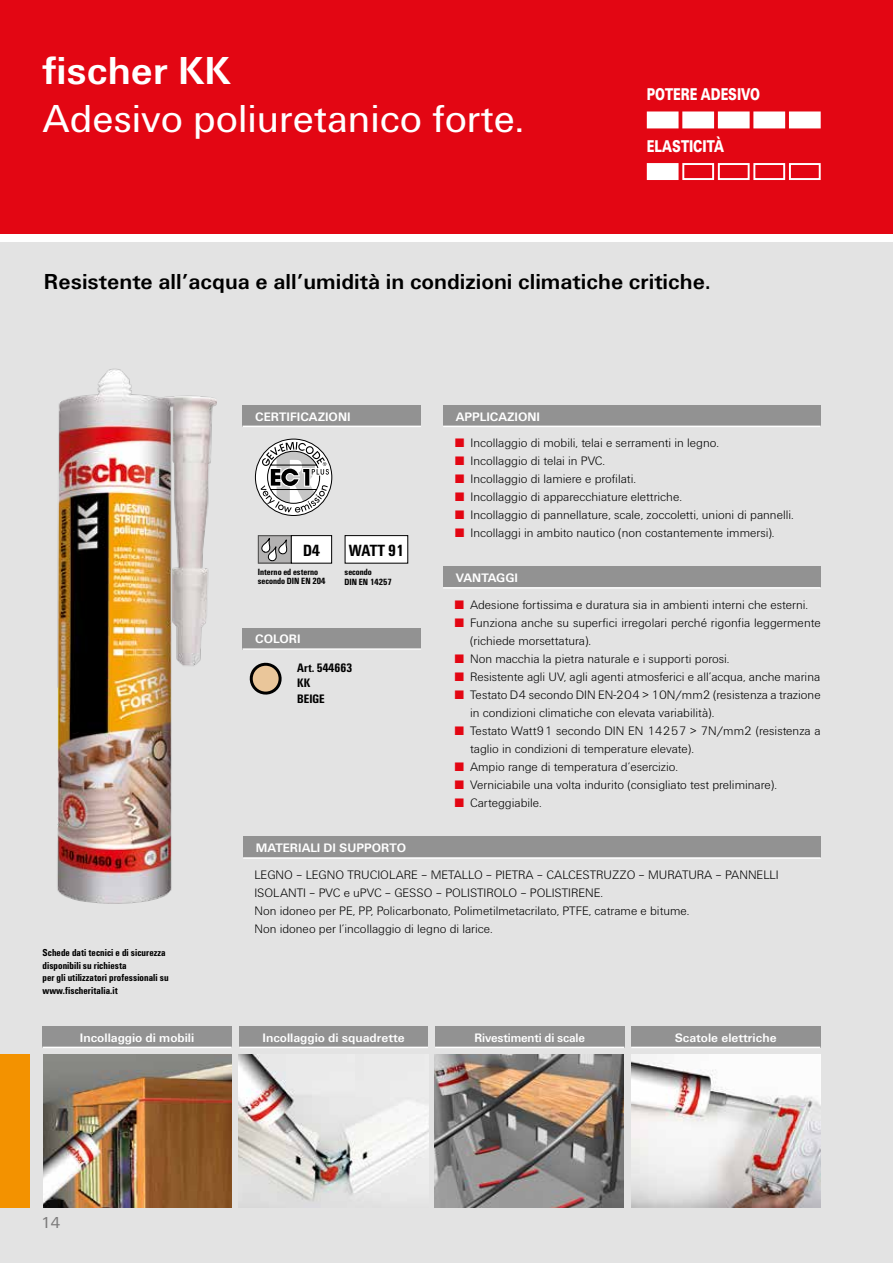
<style>
.page{position:relative;width:893px;height:1263px;background:#fff}
.page>*{position:absolute;margin:0;border:0;box-sizing:border-box;transform-origin:0 0}
.t1{font:40.5px "Fi We";color:#fff}
.t2{font:700 40.5px "Fi We";color:#fff}
.t3{font:700 22.5px "Fi We";color:#000}
.t4{font:900 17.7px "Fi We";color:#fff;scale:.75 1}
.t5{font:700 condensed 16.8px "Fi We";color:#000}
.t6{font:16.5px "Fi We";color:#7c7b7b}
.t7{font:300 12.75px/18px "Fi We";color:#000}
.t8{font:700 12.75px "Fi We";color:#fff}
.t9{font:700 12.75px "Fi We";color:#fff;scale:.95 1}
.t10{font:700 condensed 12.75px/15.3px "Fi We";color:#000}
.t11{font:700 condensed 10.5px/12.6px "Fi We";letter-spacing:.005em;color:#000}
.t12{font:700 condensed 9.3px/9.3px "Fi We";color:#000}
.s1{color:#e30613}
</style>
<div class="page">
<div style="left:0;top:0;width:893px;height:234px;background:#e30613"></div>
<div style="left:0;top:242px;width:893px;height:1021px;background:#e3e3e3"></div>
<img style="left:43px;top:1054px;width:189px;height:154px">
<div style="left:42px;top:1026px;width:190px;height:21px;background:#929292"></div>
<hr style="left:42px;top:1047px;width:190px;height:1px;background:#fff">
<div style="left:631px;top:1026px;width:189px;height:21px;background:#929292"></div>
<hr style="left:631px;top:1047px;width:189px;height:1px;background:#fff">
<img style="left:631px;top:1054px;width:190px;height:154px">
<div style="left:239px;top:1026px;width:189px;height:21px;background:#929292"></div>
<hr style="left:239px;top:1047px;width:189px;height:1px;background:#fff">
<img style="left:239px;top:1054px;width:189px;height:154px">
<div style="left:435px;top:1026px;width:189px;height:21px;background:#929292"></div>
<hr style="left:435px;top:1047px;width:189px;height:1px;background:#fff">
<img style="left:435px;top:1054px;width:189px;height:154px">
<div style="left:243px;top:837px;width:578px;height:21px;background:#929292"></div>
<hr style="left:243px;top:857px;width:578px;height:2px;background:#fff">
<div style="left:0;top:1054px;width:30px;height:154px;background:#f39200"></div>
<img style="left:57px;top:368px;width:160px;height:535px">
<div style="left:647px;top:111px;width:31px;height:17px;background:#fff;border:2px solid #fff"></div>
<div style="left:682px;top:111px;width:32px;height:17px;background:#fff;border:2px solid #fff"></div>
<div style="left:718px;top:111px;width:32px;height:17px;background:#fff;border:2px solid #fff"></div>
<div style="left:753px;top:111px;width:32px;height:17px;background:#fff;border:2px solid #fff"></div>
<div style="left:789px;top:111px;width:32px;height:17px;background:#fff;border:2px solid #fff"></div>
<div style="left:647px;top:163px;width:31px;height:17px;background:#fff;border:2px solid #fff"></div>
<div style="left:682px;top:163px;width:32px;height:17px;border:2px solid #fff"></div>
<div style="left:718px;top:163px;width:32px;height:17px;border:2px solid #fff"></div>
<div style="left:753px;top:163px;width:32px;height:17px;border:2px solid #fff"></div>
<div style="left:789px;top:163px;width:32px;height:17px;border:2px solid #fff"></div>
<div style="left:443px;top:567px;width:378px;height:21px;background:#929292"></div>
<hr style="left:443px;top:587px;width:378px;height:2px;background:#fff">
<div style="left:443px;top:405px;width:378px;height:21px;background:#929292"></div>
<hr style="left:443px;top:426px;width:378px;height:1px;background:#fff">
<svg style="left:249px;top:662px;width:33px;height:33px"></svg>
<div style="left:253px;top:666px;width:26px;height:26px;background:#eac69a;border-radius:50%"></div>
<div style="left:242px;top:628px;width:179px;height:21px;background:#929292"></div>
<hr style="left:242px;top:648px;width:179px;height:2px;background:#fff">
<div style="left:242px;top:405px;width:179px;height:21px;background:#929292"></div>
<hr style="left:242px;top:426px;width:179px;height:1px;background:#fff">
<svg style="left:255px;top:439px;width:77px;height:77px"></svg>
<div style="left:345px;top:536px;width:63px;height:27px;background:#fff"></div>
<div style="left:345px;top:535px;width:63px;height:29px;border:1px solid #000"></div>
<div style="left:258px;top:536px;width:34px;height:27px;background:#b3b2b2"></div>
<svg style="left:260px;top:537px;width:28px;height:24px"></svg>
<div style="left:258px;top:535px;width:34px;height:29px;border:1px solid #575756"></div>
<div style="left:291px;top:536px;width:41px;height:27px;background:#fff"></div>
<div style="left:291px;top:535px;width:41px;height:29px;border:1px solid #000"></div>
<h1 class="t2" style="left:43px;top:48px;width:190px">fischer KK</h1>
<h1 class="t1" style="left:43px;top:96px;width:483px">Adesivo poliuretanico forte.</h1>
<h3 class="t4" style="left:647px;top:84px;width:153px">POTERE ADESIVO</h3>
<h3 class="t4" style="left:647px;top:136px;width:104px">ELASTICITÀ</h3>
<h2 class="t3" style="left:44px;top:269px;width:668px">Resistente all’acqua e all’umidità in condizioni climatiche critiche.</h2>
<p class="t8" style="left:255px;top:409px;width:97px">CERTIFICAZIONI</p>
<h3 class="t5" style="left:303px;top:540px;width:18px">D4</h3>
<p class="t12" style="left:258px;top:567px;width:69px">Interno ed esterno secondo DIN EN 204</p>
<h3 class="t5" style="left:349px;top:540px;width:56px">WATT 91</h3>
<p class="t12" style="left:345px;top:567px;width:49px">secondo<br>DIN EN 14257</p>
<p class="t8" style="left:255px;top:632px;width:47px">COLORI</p>
<p class="t10" style="left:297px;top:660px;width:57px">Art. 544663<br>KK<br>BEIGE</p>
<p class="t8" style="left:256px;top:841px;width:152px">MATERIALI DI SUPPORTO</p>
<p class="t8" style="left:456px;top:409px;width:86px">APPLICAZIONI</p>
<p class="t7" style="left:456px;top:434px;width:265px"><span class="s1">■</span> Incollaggio di mobili, telai e serramenti in legno.</p>
<p class="t7" style="left:456px;top:452px;width:151px"><span class="s1">■</span> Incollaggio di telai in PVC.</p>
<p class="t7" style="left:456px;top:470px;width:182px"><span class="s1">■</span> Incollaggio di lamiere e profilati.</p>
<p class="t7" style="left:456px;top:488px;width:228px"><span class="s1">■</span> Incollaggio di apparecchiature elettriche.</p>
<p class="t7" style="left:456px;top:506px;width:340px"><span class="s1">■</span> Incollaggio di pannellature, scale, zoccoletti, unioni di pannelli.</p>
<p class="t7" style="left:456px;top:524px;width:320px"><span class="s1">■</span> Incollaggi in ambito nautico (non costantemente immersi).</p>
<p class="t8" style="left:456px;top:571px;width:64px">VANTAGGI</p>
<p class="t7" style="left:455px;top:596px;width:354px"><span class="s1">■</span> Adesione fortissima e duratura sia in ambienti interni che esterni.</p>
<p class="t7" style="left:470px;top:614px;width:352px;text-indent:-15px"><span class="s1">■</span> Funziona anche su superfici irregolari perché rigonfia leggermente (richiede morsettatura).</p>
<p class="t7" style="left:455px;top:650px;width:276px"><span class="s1">■</span> Non macchia la pietra naturale e i supporti porosi.</p>
<p class="t7" style="left:455px;top:668px;width:367px"><span class="s1">■</span> Resistente agli UV, agli agenti atmosferici e all’acqua, anche marina</p>
<p class="t7" style="left:470px;top:686px;width:352px;text-indent:-15px"><span class="s1">■</span> Testato D4 secondo DIN EN-204 &gt; 10N/mm2 (resistenza a trazione in condizioni climatiche con elevata variabilità).</p>
<p class="t7" style="left:470px;top:722px;width:352px;text-indent:-15px"><span class="s1">■</span> Testato Watt91 secondo DIN EN 14257 &gt; 7N/mm2 (resistenza a taglio in condizioni di temperature elevate).</p>
<p class="t7" style="left:455px;top:758px;width:225px"><span class="s1">■</span> Ampio range di temperatura d’esercizio.</p>
<p class="t7" style="left:455px;top:776px;width:323px"><span class="s1">■</span> Verniciabile una volta indurito (consigliato test preliminare).</p>
<p class="t7" style="left:455px;top:794px;width:88px"><span class="s1">■</span> Carteggiabile.</p>
<p class="t11" style="left:43px;top:946px;width:128px">Schede dati tecnici e di sicurezza disponibili su richiesta<br>per gli utilizzatori professionali su www.fischeritalia.it</p>
<p class="t7" style="left:254px;top:866px;width:526px">LEGNO – LEGNO TRUCIOLARE – METALLO – PIETRA – CALCESTRUZZO – MURATURA – PANNELLI ISOLANTI – PVC e uPVC – GESSO – POLISTIROLO – POLISTIRENE.<br>Non idoneo per PE, PP, Policarbonato, Polimetilmetacrilato, PTFE, catrame e bitume.<br>Non idoneo per l’incollaggio di legno di larice.</p>
<p class="t8" style="left:80px;top:1030px;width:116px">Incollaggio di mobili</p>
<p class="t8" style="left:262px;top:1030px;width:144px">Incollaggio di squadrette</p>
<p class="t9" style="left:474px;top:1030px;width:118px">Rivestimenti di scale</p>
<p class="t8" style="left:675px;top:1030px;width:103px">Scatole elettriche</p>
<p class="t6" style="left:40px;top:1214px;width:22px">14</p>
</div>
